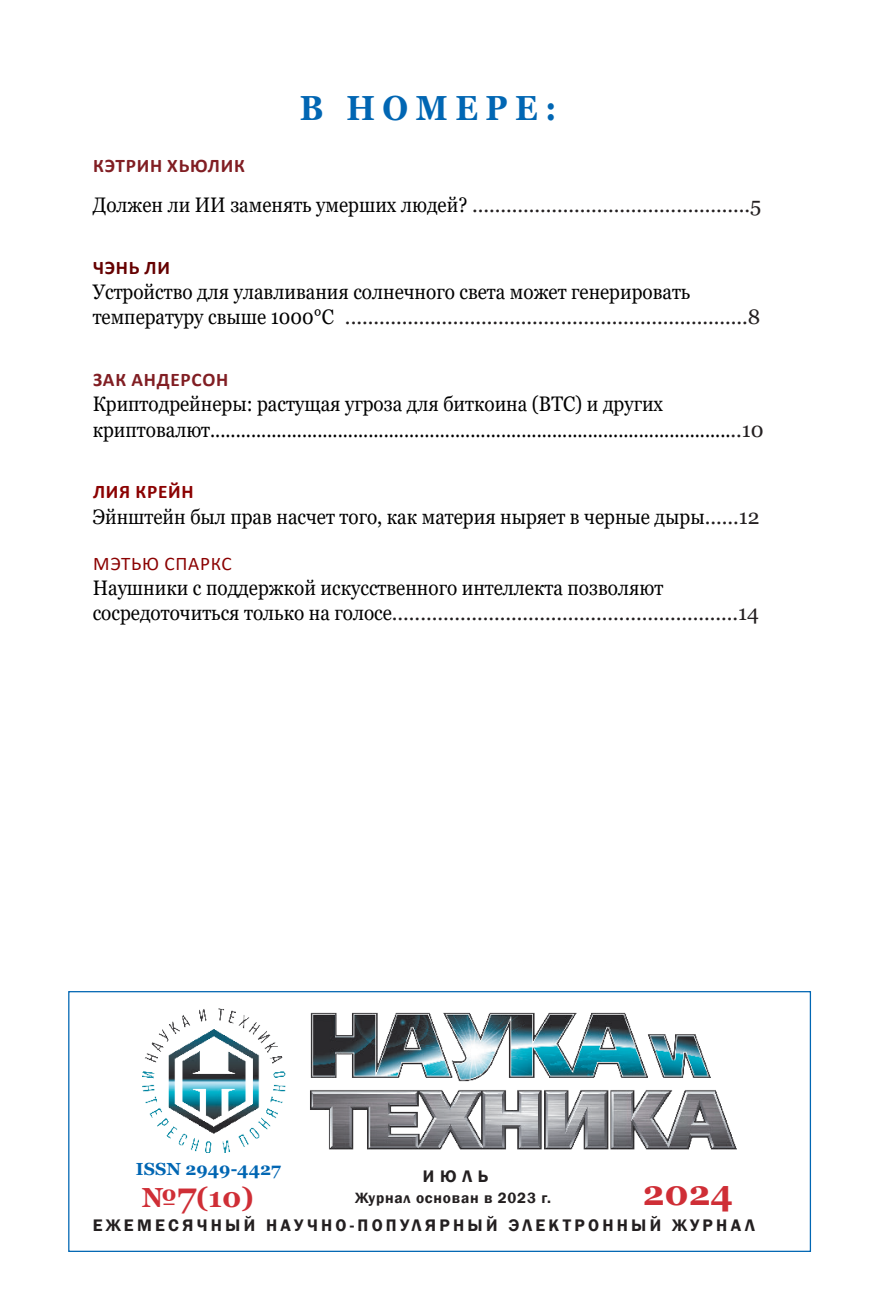
<style>
.page{position:relative;width:869px;height:1315px;background:#fff}
.page>*{position:absolute;margin:0;border:0;box-sizing:border-box;transform-origin:0 0}
.Рубрика{font:700 34.82px "Georgia";letter-spacing:.24em;color:#0166b3;scale:.9 1}
.t1{font:700 34.65px "Georgia";color:#cf2e36}
.t2{font:700 27.47px "Georgia";color:#cf2e36}
.t3{font:21px/25.2px "Georgia";color:#000;scale:.9 1}
.t4{font:21px "Georgia";color:#231f20}
.t5{font:700 19.25px "Calibri";letter-spacing:.04em;color:#811e23}
.t6{font:19.25px "Calibri";letter-spacing:.04em;color:#8b0202}
.t7{font:700 19.25px "Calibri";letter-spacing:.04em;color:#8b0202}
.t8{font:700 19.25px "Calibri";letter-spacing:.04em;color:#600}
.подзаголовок_мой{font:700 17.5px "Georgia";color:#0166b3}
.Основной_текст{font:600 17.15px "Franklin Gothic";letter-spacing:.19em;color:#231f20}
.Основной_текст-2{font:600 15.22px "Franklin Gothic";letter-spacing:.05em;color:#231f20}
.s1{color:#000}
.s2{color:#231f20}
.s3{font-size:34.65px}
</style>
<div class="page">
<img style="left:142px;top:1008px;width:594px;height:144px">
<div style="left:68px;top:991px;width:742px;height:261px;border:1px solid #0166b3"></div>
<p class="Рубрика" style="left:299px;top:85px;width:287px">В НОМЕРЕ:</p>
<p class="t5" style="left:93px;top:152px;width:153px">КЭТРИН ХЬЮЛИК</p>
<p class="t4" style="left:93px;top:192px;width:669px"><span class="s1">Должен ли ИИ заменять умерших людей?</span> .................................................5</p>
<p class="t8" style="left:93px;top:254px;width:78px">ЧЭНЬ ЛИ</p>
<p class="t3" style="left:93px;top:280px;width:743px">Устройство для улавливания солнечного света может генерировать температуру свыше 1000°C <span class="s2">.......................................................................8</span></p>
<p class="t5" style="left:93px;top:366px;width:137px">ЗАК АНДЕРСОН</p>
<p class="t3" style="left:93px;top:392px;width:746px">Криптодрейнеры: растущая угроза для биткоина (BTC) и других криптовалют......................................................................................................<span class="s2">..10</span></p>
<p class="t7" style="left:93px;top:478px;width:102px">ЛИЯ КРЕЙН</p>
<p class="t3" style="left:93px;top:504px;width:742px">Эйнштейн был прав насчет того, как материя ныряет в черные дыры<span class="s2">......12</span></p>
<p class="t6" style="left:93px;top:550px;width:140px">МЭТЬЮ СПАРКС</p>
<p class="t3" style="left:93px;top:576px;width:741px">Наушники с поддержкой искусственного интеллекта позволяют сосредоточиться только на голосе<span class="s2">.............................................................14</span></p>
<p class="подзаголовок_мой" style="left:136px;top:1158px;width:146px">ISSN 2949-4427</p>
<p class="Основной_текст" style="left:422px;top:1165px;width:67px">ИЮЛЬ</p>
<p class="Основной_текст-2" style="left:355px;top:1188px;width:197px">Журнал основан в 2023 г.</p>
<p class="t2" style="left:142px;top:1179px;width:113px">№<span class="s3">7</span>(10)</p>
<p class="t1" style="left:642px;top:1170px;width:92px">2024</p>
<p class="Основной_текст" style="left:93px;top:1215px;width:663px">ЕЖЕМЕСЯЧНЫЙ НАУЧНО-ПОПУЛЯРНЫЙ ЭЛЕКТРОННЫЙ ЖУРНАЛ</p>
</div>
